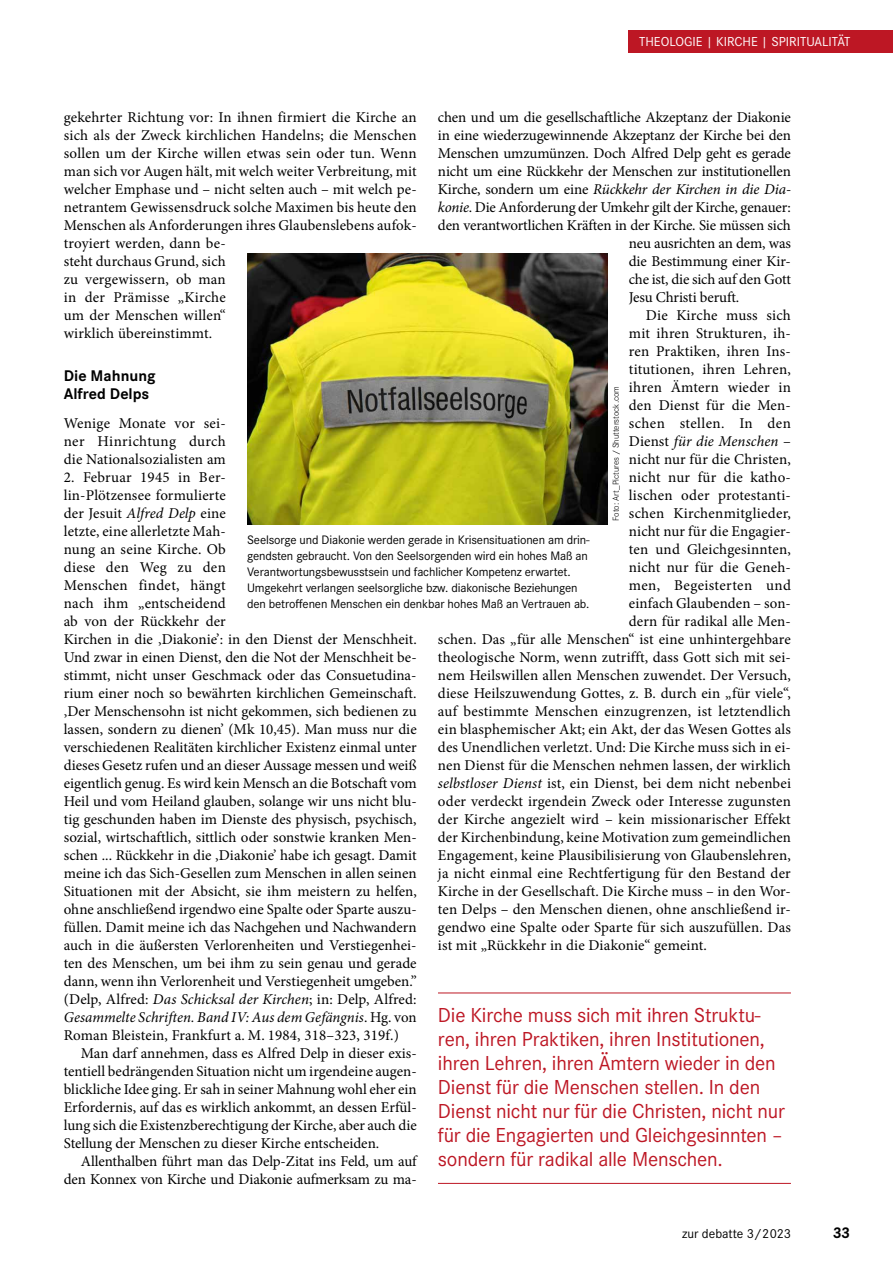
<style>
.page{position:relative;width:893px;height:1263px;background:#fff}
.page>*{position:absolute;margin:0;border:0;box-sizing:border-box;transform-origin:0 0}
.t1{font:21px/24px "Corporate S";letter-spacing:-.01em;color:#bd1724}
.t2{font:700 16.05px/18px "Corporate S";color:#000}
.t3{font:15px/18px "Minion Pro";letter-spacing:.005em;color:#000}
.t4{font:italic 15px "Minion Pro";letter-spacing:-.01em;color:#000}
.t5{font:15px "Minion Pro";letter-spacing:.025em;color:#000}
.t6{font:15px "Minion Pro";letter-spacing:.03em;color:#000}
.t7{font:13.5px "Corporate S";color:#fff}
.t8{font:13.5px "Corporate S";color:#000}
.t9{font:12.75px/16px "Corporate S";letter-spacing:-.01em;color:#000}
.t10{font:300 9px "Corporate S";color:#000}
.s1{font-style:italic}
.s2{font-style:normal}
</style>
<div class="page">
<img style="left:247px;top:254px;width:361px;height:271px">
<hr style="left:438px;top:992px;width:353px;height:1px;background:#bd1724">
<hr style="left:438px;top:1183px;width:353px;height:1px;background:#bd1724">
<div style="left:628px;top:30px;width:265px;height:23px;background:#bd1724"></div>
<p class="t7" style="left:639px;top:32px;width:213px">THEOLOGIE | KIRCHE | SPIRITUALITÄT</p>
<p class="t3" style="left:64px;top:108px;width:354px">gekehrter Richtung vor: In ihnen firmiert die Kirche an sich als der Zweck kirchlichen Handelns; die Menschen sollen um der Kirche willen etwas sein oder tun. Wenn man sich vor Augen hält, mit welch weiter Verbreitung, mit welcher Emphase und – nicht selten auch – mit welch pe&shy;netrantem Gewissensdruck solche Maximen bis heute den Menschen als Anforderungen ihres Glaubenslebens aufok&shy;troyiert werden, dann be-<br>steht durchaus Grund, sich<br>zu vergewissern, ob man<br>in der Prämisse „Kirche<br>um der Menschen willen“<br>wirklich übereinstimmt.</p>
<p class="t2" style="left:64px;top:366px;width:93px">Die Mahnung<br>Alfred Delps</p>
<p class="t3" style="left:64px;top:414px;width:164px;text-align:justify">Wenige Monate vor sei&shy;ner Hinrichtung durch die Nationalsozialisten am</p>
<p class="t3" style="left:64px;top:468px;width:355px">2. Februar 1945 in Ber-<br>lin-Plötzensee formulierte<br>der Jesuit <span class="s1">Alfred Delp</span> eine<br>letzte, eine allerletzte Mah-<br>nung an seine Kirche. Ob<br>diese den Weg zu den<br>Menschen findet, hängt<br>nach ihm „entscheidend<br>ab von der Rückkehr der<br>Kirchen in die ‚Diakonie’: in den Dienst der Menschheit.<br>Und zwar in einen Dienst, den die Not der Menschheit be&shy;stimmt, nicht unser Geschmack oder das Consuetudina&shy;rium einer noch so bewährten kirchlichen Gemeinschaft. ‚Der Menschensohn ist nicht gekommen, sich bedienen zu lassen, sondern zu dienen’ (Mk 10,45). Man muss nur die verschiedenen Realitäten kirchlicher Existenz einmal unter dieses Gesetz rufen und an dieser Aussage messen und weiß eigentlich genug. Es wird kein Mensch an die Botschaft vom Heil und vom Heiland glauben, solange wir uns nicht blu&shy;tig geschunden haben im Dienste des physisch, psychisch, sozial, wirtschaftlich, sittlich oder sonstwie kranken Men&shy;schen ... Rückkehr in die ‚Diakonie’ habe ich gesagt. Damit meine ich das Sich-Gesellen zum Menschen in allen seinen Situationen mit der Absicht, sie ihm meistern zu helfen, ohne anschließend irgendwo eine Spalte oder Sparte auszu&shy;füllen. Damit meine ich das Nachgehen und Nachwandern auch in die äußersten Verlorenheiten und Verstiegenhei&shy;ten des Menschen, um bei ihm zu sein genau und gerade dann, wenn ihn Verlorenheit und Verstiegenheit umgeben.” (Delp, Alfred: <span class="s1">Das Schicksal der Kirchen</span>; in: Delp, Alfred:<br><span class="s1">Gesammelte Schriften. Band IV: Aus dem Gefängnis</span>. Hg. von Roman Bleistein, Frankfurt a. M. 1984, 318–323, 319f.)</p>
<p class="t3" style="left:64px;top:1044px;width:354px;text-align:justify;text-indent:17px">Man darf annehmen, dass es Alfred Delp in dieser exis&shy;tentiell bedrängenden Situation nicht um irgendeine augen&shy;blickliche Idee ging. Er sah in seiner Mahnung wohl eher ein Erfordernis, auf das es wirklich ankommt, an dessen Erfül&shy;lung sich die Existenzberechtigung der Kirche, aber auch die Stellung der Menschen zu dieser Kirche entscheiden.</p>
<p class="t3" style="left:64px;top:1152px;width:354px;text-align:right">Allenthalben führt man das Delp-Zitat ins Feld, um auf den Konnex von Kirche und Diakonie aufmerksam zu ma-</p>
<p class="t3" style="left:438px;top:108px;width:354px">chen und um die gesellschaftliche Akzeptanz der Diakonie</p>
<p class="t3" style="left:438px;top:126px;width:354px">in eine wiederzugewinnende Akzeptanz der Kirche bei den</p>
<p class="t3" style="left:438px;top:144px;width:355px">Menschen umzumünzen. Doch Alfred Delp geht es gerade</p>
<p class="t3" style="left:438px;top:162px;width:354px">nicht um eine Rückkehr der Menschen zur institutionellen</p>
<p class="t4" style="left:438px;top:179px;width:355px"><span class="s2">Kirche, sondern um eine</span> Rückkehr der Kirchen in die Dia-</p>
<p class="t3" style="left:438px;top:198px;width:354px"><span class="s1">konie</span>. Die Anforderung der Umkehr gilt der Kirche, genauer:</p>
<p class="t3" style="left:438px;top:216px;width:354px">den verantwortlichen Kräften in der Kirche. Sie müssen sich</p>
<p class="t3" style="left:629px;top:234px;width:164px">neu ausrichten an dem, was</p>
<p class="t3" style="left:629px;top:252px;width:164px">die Bestimmung einer Kir-</p>
<p class="t3" style="left:629px;top:270px;width:164px">che ist, die sich auf den Gott</p>
<p class="t3" style="left:629px;top:288px;width:112px">Jesu Christi beruft.</p>
<p class="t3" style="left:646px;top:306px;width:147px">Die Kirche muss sich</p>
<p class="t3" style="left:629px;top:324px;width:164px">mit ihren Strukturen, ih-</p>
<p class="t3" style="left:629px;top:342px;width:164px">ren Praktiken, ihren Ins-</p>
<p class="t3" style="left:629px;top:360px;width:164px">titutionen, ihren Lehren,</p>
<p class="t3" style="left:629px;top:378px;width:164px">ihren Ämtern wieder in</p>
<p class="t3" style="left:629px;top:396px;width:164px">den Dienst für die Men-</p>
<p class="t6" style="left:629px;top:413px;width:164px">schen stellen. In den</p>
<p class="t4" style="left:629px;top:431px;width:164px"><span class="s2">Dienst</span> für die Menschen <span class="s2">–</span></p>
<p class="t3" style="left:629px;top:450px;width:164px">nicht nur für die Christen,</p>
<p class="t3" style="left:629px;top:468px;width:164px">nicht nur für die katho-</p>
<p class="t3" style="left:629px;top:486px;width:164px">lischen oder protestanti-</p>
<p class="t3" style="left:629px;top:504px;width:164px">schen Kirchenmitglieder,</p>
<p class="t3" style="left:629px;top:522px;width:164px">nicht nur für die Engagier-</p>
<p class="t3" style="left:629px;top:540px;width:163px">ten und Gleichgesinnten,</p>
<p class="t3" style="left:629px;top:558px;width:164px">nicht nur für die Geneh-</p>
<p class="t5" style="left:629px;top:575px;width:164px">men, Begeisterten und</p>
<p class="t3" style="left:629px;top:594px;width:164px">einfach Glaubenden – son-</p>
<p class="t3" style="left:629px;top:612px;width:164px">dern für radikal alle Men-</p>
<p class="t3" style="left:438px;top:630px;width:354px">schen. Das „für alle Menschen“ ist eine unhintergehbare</p>
<p class="t3" style="left:438px;top:648px;width:354px">theologische Norm, wenn zutrifft, dass Gott sich mit sei-</p>
<p class="t3" style="left:438px;top:666px;width:354px">nem Heilswillen allen Menschen zuwendet. Der Versuch,</p>
<p class="t3" style="left:438px;top:684px;width:354px">diese Heilszuwendung Gottes, z. B. durch ein „für viele“,</p>
<p class="t3" style="left:438px;top:702px;width:354px">auf bestimmte Menschen einzugrenzen, ist letztendlich</p>
<p class="t3" style="left:438px;top:720px;width:354px">ein blasphemischer Akt; ein Akt, der das Wesen Gottes als</p>
<p class="t3" style="left:438px;top:738px;width:354px">des Unendlichen verletzt. Und: Die Kirche muss sich in ei-</p>
<p class="t3" style="left:438px;top:756px;width:354px">nen Dienst für die Menschen nehmen lassen, der wirklich</p>
<p class="t3" style="left:438px;top:774px;width:355px"><span class="s1">selbstloser Dienst</span> ist, ein Dienst, bei dem nicht nebenbei</p>
<p class="t3" style="left:438px;top:792px;width:354px">oder verdeckt irgendein Zweck oder Interesse zugunsten</p>
<p class="t3" style="left:438px;top:810px;width:354px">der Kirche angezielt wird – kein missionarischer Effekt</p>
<p class="t3" style="left:438px;top:828px;width:354px">der Kirchenbindung, keine Motivation zum gemeindlichen</p>
<p class="t3" style="left:438px;top:846px;width:354px">Engagement, keine Plausibilisierung von Glaubenslehren,</p>
<p class="t3" style="left:438px;top:864px;width:354px">ja nicht einmal eine Rechtfertigung für den Bestand der</p>
<p class="t3" style="left:438px;top:882px;width:354px">Kirche in der Gesellschaft. Die Kirche muss – in den Wor-</p>
<p class="t3" style="left:438px;top:900px;width:354px">ten Delps – den Menschen dienen, ohne anschließend ir-</p>
<p class="t3" style="left:438px;top:918px;width:354px">gendwo eine Spalte oder Sparte für sich auszufüllen. Das</p>
<p class="t3" style="left:438px;top:936px;width:270px">ist mit „Rückkehr in die Diakonie“ gemeint.</p>
<p class="t10" style="left:610px;top:521px;width:136px;rotate:-90deg">Foto: Art_Pictures / Shutterstock.com</p>
<p class="t9" style="left:247px;top:531px;width:344px">Seelsorge und Diakonie werden gerade in Krisensituationen am drin&shy;gendsten gebraucht. Von den Seelsorgenden wird ein hohes Maß an Verantwortungsbewusstsein und fachlicher Kompetenz erwartet.<br>Umgekehrt verlangen seelsorgliche bzw. diakonische Beziehungen den betroffenen Menschen ein denkbar hohes Maß an Vertrauen ab.</p>
<p class="t1" style="left:438px;top:1002px;width:348px">Die Kirche muss sich mit ihren Struktu&shy;ren, ihren Praktiken, ihren Institutionen, ihren Lehren, ihren Ämtern wieder in den Dienst für die Menschen stellen. In den Dienst nicht nur für die Christen, nicht nur für die Engagierten und Gleichgesinnten – sondern für radikal alle Menschen.</p>
<p class="t8" style="left:682px;top:1224px;width:110px">zur debatte 3/2023</p>
<p class="t2" style="left:833px;top:1223px;width:19px">33</p>
</div>
